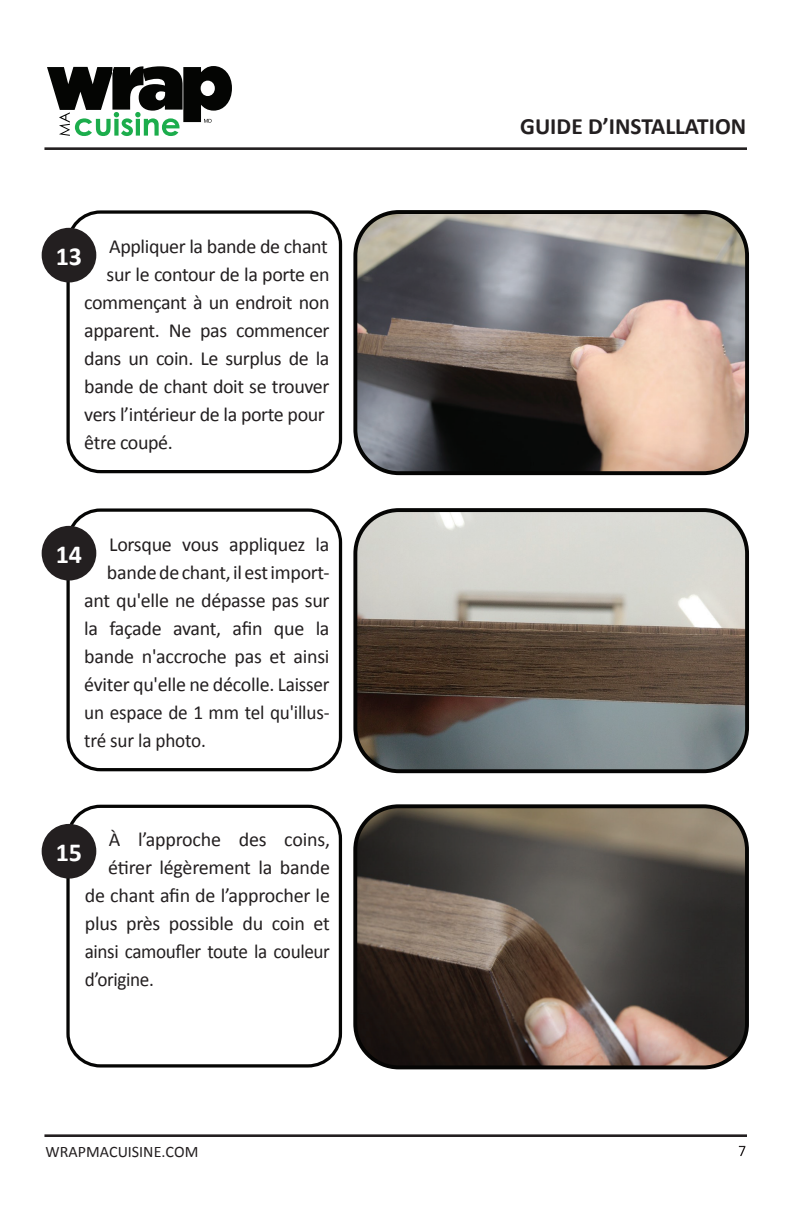
<style>
.page{position:relative;width:792px;height:1224px;background:#fff}
.page>*{position:absolute;margin:0;border:0;box-sizing:border-box;transform-origin:0 0}
.t1{font:700 26px "Calibri";color:#fff}
.t2{font:700 23.4px "Calibri";color:#231f20}
.t3{font:20px "Calibri";letter-spacing:-.02em;color:#231f20}
.t4{font:20px "Calibri";letter-spacing:-.02em;color:#231f20;scale:.96 1}
.t5{font:16px "Calibri";color:#231f20}
</style>
<div class="page">
<img style="left:358px;top:809px;width:386px;height:258px">
<div style="left:66px;top:805px;width:276px;height:263px;border:3px solid #050504;border-radius:32px"></div>
<div style="left:353px;top:804px;width:396px;height:265px;border:4px solid #050504;border-radius:44px"></div>
<img style="left:358px;top:215px;width:386px;height:255px">
<div style="left:66px;top:210px;width:276px;height:263px;border:3px solid #050504;border-radius:32px"></div>
<div style="left:353px;top:210px;width:396px;height:265px;border:4px solid #050504;border-radius:44px"></div>
<img style="left:358px;top:513px;width:386px;height:255px">
<div style="left:66px;top:508px;width:276px;height:263px;border:3px solid #050504;border-radius:32px"></div>
<div style="left:353px;top:508px;width:396px;height:265px;border:4px solid #050504;border-radius:44px"></div>
<hr style="left:44px;top:1134px;width:703px;height:3px;background:#231f20">
<hr style="left:44px;top:147px;width:703px;height:3px;background:#231f20">
<svg style="left:739px;top:1146px;width:6px;height:10px"></svg>
<div style="left:43px;top:229px;width:52px;height:52px;background:#231f20;border-radius:50%"></div>
<div style="left:42px;top:228px;width:54px;height:54px;border:3px solid #231f20;border-radius:50%"></div>
<div style="left:43px;top:527px;width:52px;height:52px;background:#231f20;border-radius:50%"></div>
<div style="left:42px;top:526px;width:54px;height:55px;border:3px solid #231f20;border-radius:50%"></div>
<div style="left:43px;top:826px;width:52px;height:51px;background:#231f20;border-radius:50%"></div>
<div style="left:42px;top:824px;width:54px;height:55px;border:3px solid #231f20;border-radius:50%"></div>
<svg style="left:47px;top:66px;width:185px;height:70px"></svg>
<p class="t3" style="left:109px;top:234px;width:220px">Appliquer la bande de chant</p>
<p class="t3" style="left:107px;top:262px;width:224px">sur le contour de la porte en</p>
<p class="t3" style="left:84px;top:290px;width:247px">commençant à un endroit non</p>
<p class="t3" style="left:84px;top:318px;width:247px">apparent. Ne pas commencer</p>
<p class="t3" style="left:84px;top:346px;width:247px">dans un coin. Le surplus de la</p>
<p class="t3" style="left:84px;top:374px;width:247px">bande de chant doit se trouver</p>
<p class="t3" style="left:84px;top:402px;width:242px">vers l’intérieur de la porte pour</p>
<p class="t3" style="left:84px;top:430px;width:90px">être coupé.</p>
<h1 class="t1" style="left:56px;top:240px;width:28px">13</h1>
<p class="t3" style="left:109px;top:532px;width:222px">Lorsque vous appliquez la</p>
<p class="t3" style="left:107px;top:560px;width:224px">bande de chant, il est import-</p>
<p class="t3" style="left:84px;top:588px;width:247px">ant qu'elle ne dépasse pas sur</p>
<p class="t3" style="left:84px;top:616px;width:247px">la façade avant, afin que la</p>
<p class="t3" style="left:84px;top:644px;width:247px">bande n'accroche pas et ainsi</p>
<p class="t3" style="left:84px;top:672px;width:247px">éviter qu'elle ne décolle. Laisser</p>
<p class="t4" style="left:84px;top:700px;width:257px">un espace de 1 mm tel qu'illus-</p>
<p class="t4" style="left:84px;top:728px;width:128px">tré sur la photo.</p>
<h1 class="t1" style="left:56px;top:538px;width:28px">14</h1>
<p class="t3" style="left:109px;top:827px;width:223px">À l’approche des coins,</p>
<p class="t3" style="left:108px;top:855px;width:223px">étirer légèrement la bande</p>
<p class="t3" style="left:85px;top:883px;width:247px">de chant afin de l’approcher le</p>
<p class="t3" style="left:85px;top:911px;width:247px">plus près possible du coin et</p>
<p class="t4" style="left:85px;top:939px;width:257px">ainsi camoufler toute la couleur</p>
<p class="t4" style="left:85px;top:967px;width:74px">d’origine.</p>
<h1 class="t1" style="left:56px;top:836px;width:28px">15</h1>
<p class="t5" style="left:46px;top:1141px;width:154px">WRAPMACUISINE.COM</p>
<p class="t2" style="left:520px;top:111px;width:228px">GUIDE D’INSTALLATION</p>
</div>
